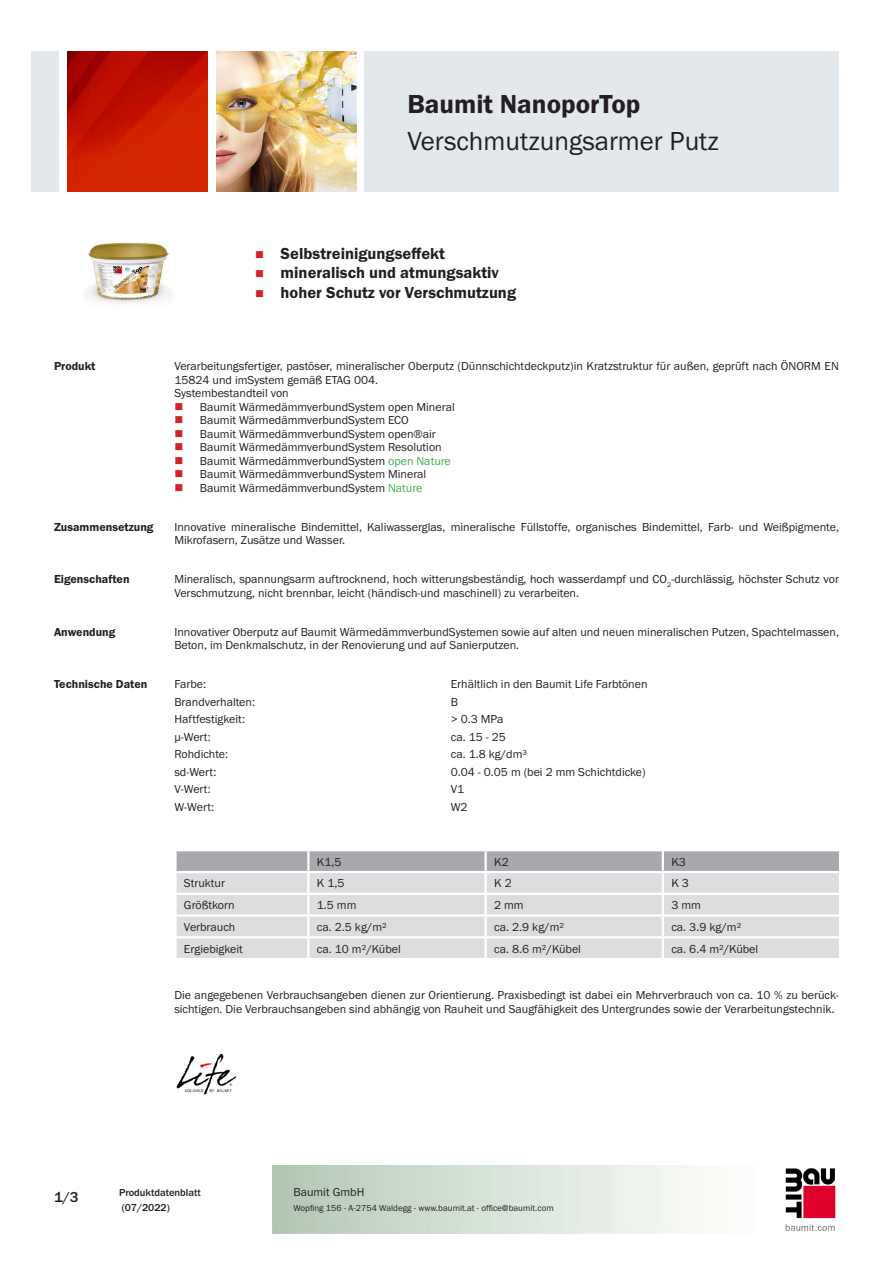
<style>
.page{position:relative;width:893px;height:1263px;background:#fff}
.page>*{position:absolute;margin:0;border:0;box-sizing:border-box;transform-origin:0 0}
.PDS_Produktname_Land{font:27px "BM Franklin Gothic URW Boo";color:#231f20}
.PDS_Produktname{font:27px "BM Franklin Gothic URW Dem";color:#231f20}
.t1{font:16.5px "BM Franklin Gothic URW Dem";color:#231f20}
.t2{font:500 15px "BM Franklin Gothic URW";color:#231f20}
.PDS_Standard{font:12px/13.5px "BM Franklin Gothic URW Boo";color:#231f20}
.PDS_Standard_linksbü{font:12px "BM Franklin Gothic URW Boo";color:#231f20}
.PDS_Header{font:12px "BM Franklin Gothic URW Dem";color:#231f20}
.t3{font:500 10.5px/15px "BM Franklin Gothic URW";color:#231f20}
.t4{font:9px "BM Franklin Gothic URW Boo";color:#231f20}
.s1{color:#40ae49}
</style>
<div class="page">
<img style="left:785px;top:1168px;width:51px;height:63px">
<div style="left:32px;top:51px;width:27px;height:140px;background:#e2e8eb"></div>
<img style="left:68px;top:52px;width:140px;height:139px">
<img style="left:216px;top:51px;width:141px;height:140px">
<div style="left:365px;top:51px;width:474px;height:140px;background:#e2e8eb"></div>
<img style="left:86px;top:242px;width:85px;height:61px">
<svg style="left:177px;top:851px;width:662px;height:20px"></svg>
<div style="left:177px;top:873px;width:662px;height:85px;background:#dcdddf"></div>
<hr style="left:307px;top:851px;width:2px;height:20px;background:#fff">
<hr style="left:484px;top:851px;width:3px;height:20px;background:#fff">
<hr style="left:662px;top:851px;width:2px;height:20px;background:#fff">
<hr style="left:307px;top:873px;width:2px;height:20px;background:#fff">
<hr style="left:484px;top:873px;width:3px;height:20px;background:#fff">
<hr style="left:662px;top:873px;width:2px;height:20px;background:#fff">
<hr style="left:174px;top:893px;width:134px;height:2px;background:#fff">
<hr style="left:308px;top:893px;width:178px;height:2px;background:#fff">
<hr style="left:486px;top:893px;width:177px;height:2px;background:#fff">
<hr style="left:484px;top:895px;width:3px;height:19px;background:#fff">
<hr style="left:663px;top:893px;width:178px;height:2px;background:#fff">
<hr style="left:174px;top:914px;width:134px;height:3px;background:#fff">
<hr style="left:308px;top:914px;width:178px;height:3px;background:#fff">
<svg style="left:307px;top:895px;width:2px;height:41px"></svg>
<hr style="left:486px;top:914px;width:177px;height:3px;background:#fff">
<hr style="left:484px;top:917px;width:3px;height:19px;background:#fff">
<hr style="left:663px;top:914px;width:178px;height:3px;background:#fff">
<svg style="left:662px;top:895px;width:2px;height:41px"></svg>
<hr style="left:174px;top:936px;width:134px;height:2px;background:#fff">
<hr style="left:308px;top:936px;width:178px;height:2px;background:#fff">
<hr style="left:307px;top:938px;width:2px;height:20px;background:#fff">
<hr style="left:486px;top:936px;width:177px;height:2px;background:#fff">
<hr style="left:484px;top:938px;width:3px;height:20px;background:#fff">
<hr style="left:663px;top:936px;width:178px;height:2px;background:#fff">
<hr style="left:662px;top:938px;width:2px;height:20px;background:#fff">
<img style="left:176px;top:1053px;width:61px;height:42px">
<p class="PDS_Produktname" style="left:407px;top:87px;width:235px">Baumit NanoporTop</p>
<p class="PDS_Produktname_Land" style="left:407px;top:124px;width:313px">Verschmutzungsarmer Putz</p>
<p class="t1" style="left:281px;top:243px;width:166px">Selbstreinigungseffekt</p>
<p class="t1" style="left:281px;top:263px;width:220px">mineralisch und atmungsaktiv</p>
<p class="t1" style="left:281px;top:282px;width:237px">hoher Schutz vor Verschmutzung</p>
<p class="PDS_Header" style="left:54px;top:359px;width:43px">Produkt</p>
<p class="PDS_Standard" style="left:174px;top:360px;width:666px">Verarbeitungsfertiger, pastöser, mineralischer Oberputz (Dünnschichtdeckputz)in Kratzstruktur für außen, geprüft nach ÖNORM EN<br>15824 und imSystem gemäß ETAG 004.</p>
<p class="PDS_Standard" style="left:174px;top:387px;width:116px">Systembestandteil von</p>
<p class="PDS_Standard" style="left:200px;top:400px;width:256px">Baumit WärmedämmverbundSystem open Mineral</p>
<p class="PDS_Standard" style="left:200px;top:414px;width:210px">Baumit WärmedämmverbundSystem ECO</p>
<p class="PDS_Standard" style="left:200px;top:427px;width:237px">Baumit WärmedämmverbundSystem open®air</p>
<p class="PDS_Standard" style="left:200px;top:441px;width:243px">Baumit WärmedämmverbundSystem Resolution</p>
<p class="PDS_Standard" style="left:200px;top:454px;width:252px">Baumit WärmedämmverbundSystem <span class="s1">open Nature</span></p>
<p class="PDS_Standard" style="left:200px;top:468px;width:228px">Baumit WärmedämmverbundSystem Mineral</p>
<p class="PDS_Standard" style="left:200px;top:481px;width:224px">Baumit WärmedämmverbundSystem <span class="s1">Nature</span></p>
<p class="PDS_Header" style="left:54px;top:519px;width:101px">Zusammensetzung</p>
<p class="PDS_Standard" style="left:174px;top:520px;width:666px">Innovative mineralische Bindemittel, Kaliwasserglas, mineralische Füllstoffe, organisches Bindemittel, Farb- und Weißpigmente,<br>Mikrofasern, Zusätze und Wasser.</p>
<p class="PDS_Header" style="left:54px;top:572px;width:77px">Eigenschaften</p>
<p class="PDS_Standard" style="left:174px;top:573px;width:666px">Mineralisch, spannungsarm auftrocknend, hoch witterungsbeständig, hoch wasserdampf und CO<sub>2</sub>-durchlässig, höchster Schutz vor<br>Verschmutzung, nicht brennbar, leicht (händisch-und maschinell) zu verarbeiten.</p>
<p class="PDS_Header" style="left:54px;top:624px;width:63px">Anwendung</p>
<p class="PDS_Standard" style="left:174px;top:625px;width:666px">Innovativer Oberputz auf Baumit WärmedämmverbundSystemen sowie auf alten und neuen mineralischen Putzen, Spachtelmassen,<br>Beton, im Denkmalschutz, in der Renovierung und auf Sanierputzen.</p>
<p class="PDS_Header" style="left:54px;top:677px;width:95px">Technische Daten</p>
<p class="PDS_Standard_linksbü" style="left:174px;top:677px;width:33px">Farbe:</p>
<p class="PDS_Standard_linksbü" style="left:451px;top:677px;width:198px">Erhältlich in den Baumit Life Farbtönen</p>
<p class="PDS_Standard_linksbü" style="left:174px;top:694px;width:82px">Brandverhalten:</p>
<p class="PDS_Standard_linksbü" style="left:451px;top:694px;width:9px">B</p>
<p class="PDS_Standard_linksbü" style="left:174px;top:712px;width:72px">Haftfestigkeit:</p>
<p class="PDS_Standard_linksbü" style="left:451px;top:712px;width:54px">&gt; 0.3 MPa</p>
<p class="PDS_Standard_linksbü" style="left:174px;top:729px;width:38px">μ-Wert:</p>
<p class="PDS_Standard_linksbü" style="left:451px;top:729px;width:57px">ca. 15 - 25</p>
<p class="PDS_Standard_linksbü" style="left:174px;top:747px;width:55px">Rohdichte:</p>
<p class="PDS_Standard_linksbü" style="left:451px;top:747px;width:78px">ca. 1.8 kg/dm³</p>
<p class="PDS_Standard_linksbü" style="left:174px;top:764px;width:44px">sd-Wert:</p>
<p class="PDS_Standard_linksbü" style="left:451px;top:764px;width:196px">0.04 - 0.05 m (bei 2 mm Schichtdicke)</p>
<p class="PDS_Standard_linksbü" style="left:174px;top:782px;width:38px">V-Wert:</p>
<p class="PDS_Standard_linksbü" style="left:451px;top:782px;width:15px">V1</p>
<p class="PDS_Standard_linksbü" style="left:174px;top:799px;width:41px">W-Wert:</p>
<p class="PDS_Standard_linksbü" style="left:451px;top:799px;width:18px">W2</p>
<p class="PDS_Standard_linksbü" style="left:317px;top:854px;width:26px">K1,5</p>
<p class="PDS_Standard_linksbü" style="left:494px;top:854px;width:16px">K2</p>
<p class="PDS_Standard_linksbü" style="left:671px;top:854px;width:16px">K3</p>
<p class="PDS_Standard_linksbü" style="left:184px;top:876px;width:43px">Struktur</p>
<p class="PDS_Standard_linksbü" style="left:317px;top:876px;width:29px">K 1,5</p>
<p class="PDS_Standard_linksbü" style="left:494px;top:876px;width:19px">K 2</p>
<p class="PDS_Standard_linksbü" style="left:671px;top:876px;width:19px">K 3</p>
<p class="PDS_Standard_linksbü" style="left:184px;top:898px;width:52px">Größtkorn</p>
<p class="PDS_Standard_linksbü" style="left:317px;top:898px;width:41px">1.5 mm</p>
<p class="PDS_Standard_linksbü" style="left:494px;top:898px;width:31px">2 mm</p>
<p class="PDS_Standard_linksbü" style="left:671px;top:898px;width:31px">3 mm</p>
<p class="PDS_Standard_linksbü" style="left:184px;top:919px;width:53px">Verbrauch</p>
<p class="PDS_Standard_linksbü" style="left:317px;top:919px;width:71px">ca. 2.5 kg/m²</p>
<p class="PDS_Standard_linksbü" style="left:494px;top:919px;width:71px">ca. 2.9 kg/m²</p>
<p class="PDS_Standard_linksbü" style="left:671px;top:919px;width:71px">ca. 3.9 kg/m²</p>
<p class="PDS_Standard_linksbü" style="left:184px;top:941px;width:60px">Ergiebigkeit</p>
<p class="PDS_Standard_linksbü" style="left:317px;top:941px;width:85px">ca. 10 m²/Kübel</p>
<p class="PDS_Standard_linksbü" style="left:494px;top:941px;width:88px">ca. 8.6 m²/Kübel</p>
<p class="PDS_Standard_linksbü" style="left:671px;top:941px;width:88px">ca. 6.4 m²/Kübel</p>
<p class="PDS_Standard" style="left:174px;top:988px;width:666px">Die angegebenen Verbrauchsangeben dienen zur Orientierung. Praxisbedingt ist dabei ein Mehrverbrauch von ca. 10 % zu berück&shy;sichtigen. Die Verbrauchsangeben sind abhängig von Rauheit und Saugfähigkeit des Untergrundes sowie der Verarbeitungstechnik.</p>
<p class="t2" style="left:54px;top:1188px;width:26px">1/3</p>
<p class="t3" style="left:119px;top:1185px;width:83px">Produktdatenblatt (07/2022)</p>
<p class="PDS_Standard" style="left:293px;top:1185px;width:73px">Baumit GmbH</p>
<p class="t4" style="left:293px;top:1202px;width:262px">Wopfing 156 - A-2754 Waldegg - www.baumit.at - office@baumit.com</p>
</div>
